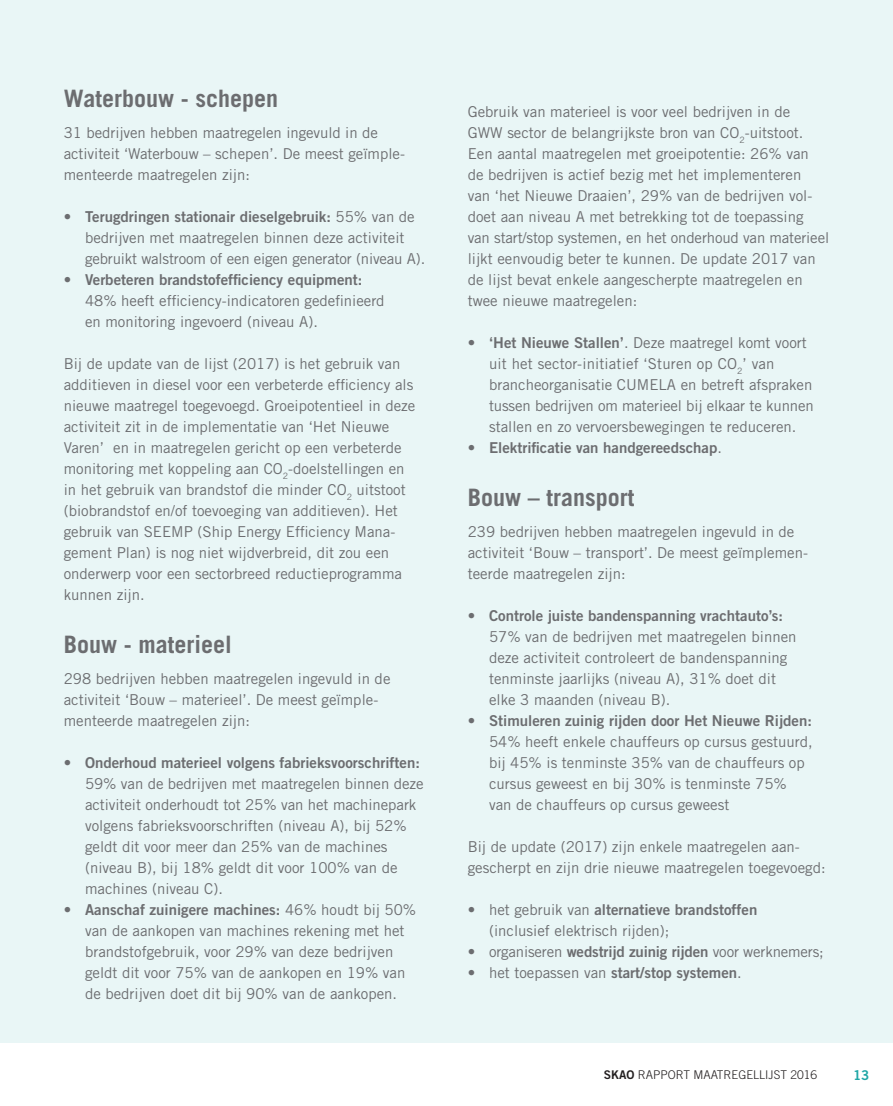
<style>
.page{position:relative;width:893px;height:1106px;background:#fff}
.page>*{position:absolute;margin:0;border:0;box-sizing:border-box;transform-origin:0 0}
.kop_3{font:700 24px "Trade Gothic";color:#6c6d70}
.broodtekst{font:15px/21px "Trade Gothic";color:#6c6d70}
.t1{font:15px "Trade Gothic Bold Two";color:#6c6d70}
.t2{font:13.5px "Trade Gothic Bold Two";color:#1fa6a6}
.t3{font:300 12px "Trade Gothic";color:#231f20}
.s1{font-family:"Trade Gothic Bold Two"}
.s2{font-family:"Trade Gothic"}
.s3{font-family:"Trade Gothic Bold Two";font-weight:400}
</style>
<div class="page">
<div style="left:0;top:0;width:893px;height:1042px;background:#e9f6f6"></div>
<p class="kop_3" style="left:64px;top:83px;width:216px">Waterbouw - schepen</p>
<p class="broodtekst" style="left:64px;top:122px;width:342px">31 bedrijven hebben maatregelen ingevuld in de activiteit ‘Waterbouw – schepen’. De meest geïmple&shy;menteerde maatregelen zijn:</p>
<p class="broodtekst" style="left:85px;top:206px;width:342px;text-indent:-21px"><span class="s1">• Terugdringen stationair dieselgebruik:</span> 55% van de bedrijven met maatregelen binnen deze activiteit gebruikt walstroom of een eigen generator (niveau A).</p>
<p class="broodtekst" style="left:85px;top:269px;width:301px;text-indent:-21px"><span class="s1">• Verbeteren brandstofefficiency equipment:<br></span>48% heeft efficiency-indicatoren gedefinieerd en monitoring ingevoerd (niveau A).</p>
<p class="broodtekst" style="left:64px;top:353px;width:353px">Bij de update van de lijst (2017) is het gebruik van additieven in diesel voor een verbeterde efficiency als nieuwe maatregel toegevoegd. Groeipotentieel in deze activiteit zit in de implementatie van ‘Het Nieuwe Varen’ en in maatregelen gericht op een verbeterde monitoring met koppeling aan CO<sub>2</sub>-doelstellingen en in het gebruik van brandstof die minder CO<sub>2</sub> uitstoot (biobrandstof en/of toevoeging van additieven). Het gebruik van SEEMP (Ship Energy Efficiency Mana&shy;gement Plan) is nog niet wijdverbreid, dit zou een onderwerp voor een sectorbreed reductieprogramma kunnen zijn.</p>
<p class="kop_3" style="left:64px;top:629px;width:170px">Bouw - materieel</p>
<p class="broodtekst" style="left:64px;top:668px;width:328px">298 bedrijven hebben maatregelen ingevuld in de activiteit ‘Bouw – materieel’. De meest geïmple&shy;menteerde maatregelen zijn:</p>
<p class="broodtekst" style="left:85px;top:752px;width:340px;text-indent:-21px"><span class="s1">• Onderhoud materieel volgens fabrieksvoorschriften:<br></span>59% van de bedrijven met maatregelen binnen deze activiteit onderhoudt tot 25% van het machinepark volgens fabrieksvoorschriften (niveau A), bij 52% geldt dit voor meer dan 25% van de machines (niveau B), bij 18% geldt dit voor 100% van de machines (niveau C).</p>
<p class="broodtekst" style="left:85px;top:899px;width:333px;text-indent:-21px"><span class="s1">• Aanschaf zuinigere machines:</span> 46% houdt bij 50% van de aankopen van machines rekening met het brandstofgebruik, voor 29% van deze bedrijven geldt dit voor 75% van de aankopen en 19% van de bedrijven doet dit bij 90% van de aankopen.</p>
<p class="broodtekst" style="left:468px;top:101px;width:363px">Gebruik van materieel is voor veel bedrijven in de<br>GWW sector de belangrijkste bron van CO<sub>2</sub>-uitstoot.<br>Een aantal maatregelen met groeipotentie: 26% van<br>de bedrijven is actief bezig met het implementeren<br>van ‘het Nieuwe Draaien’, 29% van de bedrijven vol&shy;doet aan niveau A met betrekking tot de toepassing van start/stop systemen, en het onderhoud van materieel lijkt eenvoudig beter te kunnen. De update 2017 van de lijst bevat enkele aangescherpte maatregelen en twee nieuwe maatregelen:</p>
<p class="broodtekst" style="left:489px;top:332px;width:326px;text-indent:-21px"><span class="s1">• ‘Het Nieuwe Stallen’</span>. Deze maatregel komt voort uit het sector-initiatief ‘Sturen op CO<sub>2</sub>’ van brancheorganisatie CUMELA en betreft afspraken tussen bedrijven om materieel bij elkaar te kunnen stallen en zo vervoersbewegingen te reduceren.</p>
<p class="t1" style="left:468px;top:438px;width:256px">• Elektrificatie van handgereedschap<span class="s2">.</span></p>
<p class="kop_3" style="left:468px;top:482px;width:168px">Bouw – transport</p>
<p class="broodtekst" style="left:468px;top:521px;width:341px">239 bedrijven hebben maatregelen ingevuld in de activiteit ‘Bouw – transport’. De meest geïmplemen&shy;teerde maatregelen zijn:</p>
<p class="broodtekst" style="left:489px;top:605px;width:309px;text-indent:-21px"><span class="s1">• Controle juiste bandenspanning vrachtauto’s:<br></span>57% van de bedrijven met maatregelen binnen deze activiteit controleert de bandenspanning tenminste jaarlijks (niveau A), 31% doet dit elke 3 maanden (niveau B).</p>
<p class="broodtekst" style="left:489px;top:710px;width:325px;text-indent:-21px"><span class="s1">• Stimuleren zuinig rijden door Het Nieuwe Rijden:<br></span>54% heeft enkele chauffeurs op cursus gestuurd, bij 45% is tenminste 35% van de chauffeurs op cursus geweest en bij 30% is tenminste 75% van de chauffeurs op cursus geweest</p>
<p class="broodtekst" style="left:468px;top:836px;width:359px">Bij de update (2017) zijn enkele maatregelen aan&shy;gescherpt en zijn drie nieuwe maatregelen toegevoegd:</p>
<p class="broodtekst" style="left:489px;top:899px;width:270px;text-indent:-21px">• het gebruik van <span class="s1">alternatieve brandstoffen </span>(inclusief elektrisch rijden);</p>
<p class="broodtekst" style="left:468px;top:941px;width:358px">• organiseren <span class="s1">wedstrijd zuinig rijden</span> voor werknemers;</p>
<p class="t1" style="left:468px;top:963px;width:276px"><span class="s2">• het toepassen van</span> start/stop systemen<span class="s2">.</span></p>
<p class="t3" style="left:604px;top:1067px;width:215px"><span class="s3">SKAO</span> RAPPORT MAATREGELLIJST 2016</p>
<p class="t2" style="left:853px;top:1066px;width:18px">13</p>
</div>
